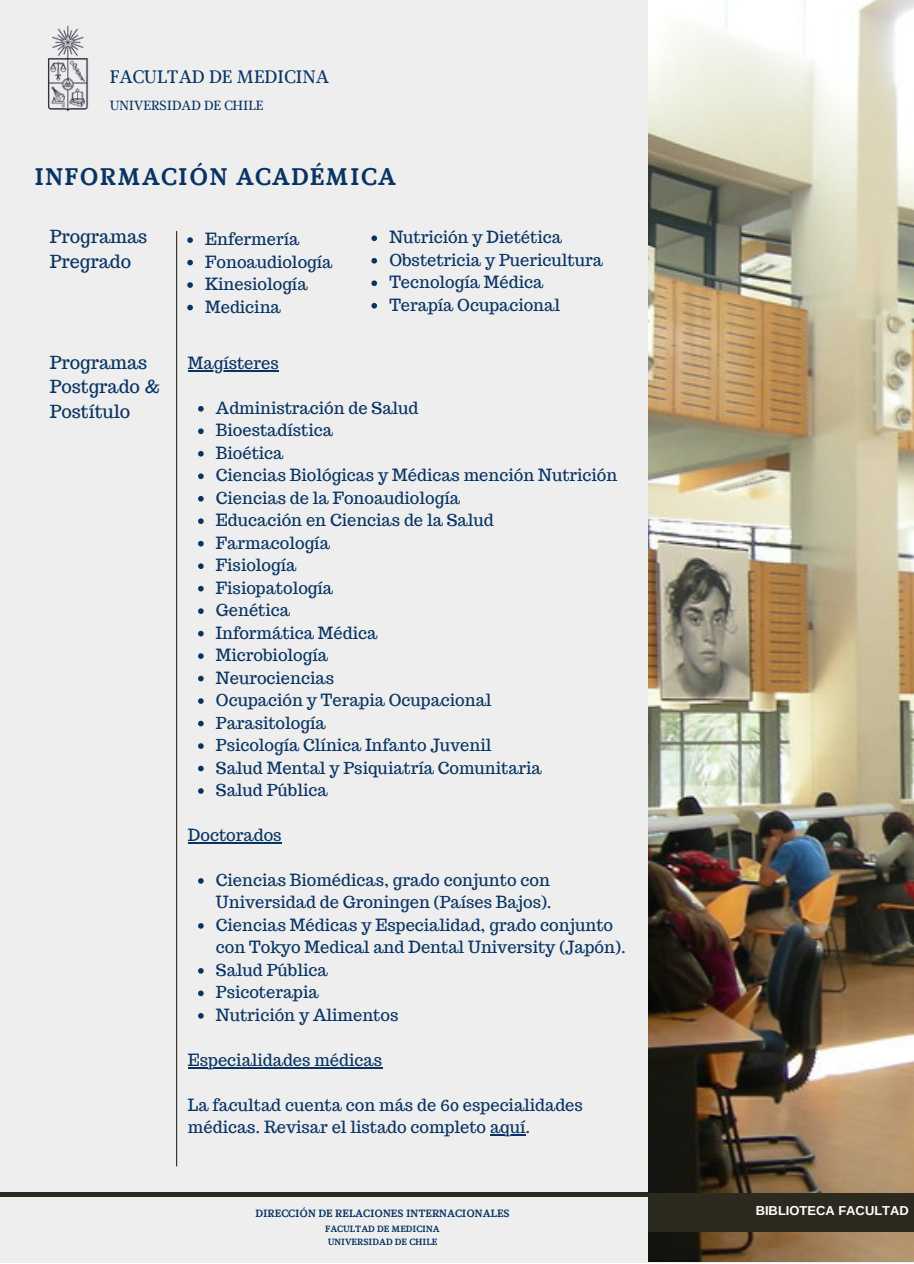
<style>
.page{position:relative;width:914px;height:1264px;background:#fff}
.page>*{position:absolute;margin:0;border:0;box-sizing:border-box;transform-origin:0 0}
.t1{font:700 24px "Marta";letter-spacing:.045em;color:#083464}
.t2{font:18px/24.8px "Trocchi";color:#083464}
.t3{font:18px "Marta";color:#083464}
.t4{font:16.5px/22.5px "Trocchi";color:#083464}
.t5{font:13.2px "Marta";color:#083464}
.t6{font:700 12.9px "Arimo";color:#fff}
.t7{font:700 10.5px "Marta";color:#083464}
.t8{font:700 9px "Marta";color:#083464}
</style>
<div class="page">
<div style="left:0;top:0;width:914px;height:1262px;background:#eee"></div>
<img style="left:648px;top:0;width:265px;height:1261px">
<hr style="left:0;top:1192px;width:648px;height:4px;background:#2c2a1e">
<img style="left:48px;top:25px;width:41px;height:87px">
<div style="left:648px;top:1192px;width:265px;height:39px;background:#2c2a1e"></div>
<hr style="left:176px;top:231px;width:1px;height:935px;background:#2c2a1e">
<svg style="left:187px;top:237px;width:6px;height:6px"></svg>
<svg style="left:187px;top:260px;width:6px;height:5px"></svg>
<svg style="left:187px;top:282px;width:6px;height:6px"></svg>
<svg style="left:187px;top:305px;width:6px;height:5px"></svg>
<svg style="left:371px;top:235px;width:6px;height:6px"></svg>
<svg style="left:371px;top:258px;width:6px;height:5px"></svg>
<svg style="left:371px;top:280px;width:6px;height:6px"></svg>
<svg style="left:371px;top:303px;width:6px;height:5px"></svg>
<svg style="left:198px;top:406px;width:6px;height:5px"></svg>
<svg style="left:198px;top:428px;width:6px;height:6px"></svg>
<svg style="left:198px;top:451px;width:6px;height:5px"></svg>
<svg style="left:198px;top:473px;width:6px;height:6px"></svg>
<svg style="left:198px;top:496px;width:6px;height:5px"></svg>
<svg style="left:198px;top:518px;width:6px;height:6px"></svg>
<svg style="left:198px;top:541px;width:6px;height:5px"></svg>
<svg style="left:198px;top:563px;width:6px;height:6px"></svg>
<svg style="left:198px;top:586px;width:6px;height:5px"></svg>
<svg style="left:198px;top:608px;width:6px;height:6px"></svg>
<svg style="left:198px;top:631px;width:6px;height:5px"></svg>
<svg style="left:198px;top:653px;width:6px;height:6px"></svg>
<svg style="left:198px;top:675px;width:6px;height:6px"></svg>
<svg style="left:198px;top:698px;width:6px;height:6px"></svg>
<svg style="left:198px;top:720px;width:6px;height:6px"></svg>
<svg style="left:198px;top:743px;width:6px;height:5px"></svg>
<svg style="left:198px;top:765px;width:6px;height:6px"></svg>
<svg style="left:198px;top:788px;width:6px;height:5px"></svg>
<svg style="left:198px;top:878px;width:6px;height:5px"></svg>
<svg style="left:198px;top:923px;width:6px;height:5px"></svg>
<svg style="left:198px;top:968px;width:6px;height:5px"></svg>
<svg style="left:198px;top:990px;width:6px;height:6px"></svg>
<svg style="left:198px;top:1013px;width:6px;height:5px"></svg>
<hr style="left:188px;top:370px;width:91px;height:1px;background:#083464">
<hr style="left:188px;top:842px;width:94px;height:1px;background:#083464">
<hr style="left:188px;top:1066px;width:194px;height:2px;background:#083464">
<hr style="left:490px;top:1134px;width:35px;height:1px;background:#083464">
<p class="t3" style="left:110px;top:70px;width:221px">FACULTAD DE MEDICINA</p>
<p class="t5" style="left:110px;top:100px;width:155px">UNIVERSIDAD DE CHILE</p>
<p class="t1" style="left:34px;top:167px;width:363px">INFORMACIÓN ACADÉMICA</p>
<p class="t2" style="left:50px;top:224px;width:99px">Programas</p>
<p class="t2" style="left:50px;top:249px;width:83px">Pregrado</p>
<p class="t2" style="left:50px;top:350px;width:99px">Programas</p>
<p class="t2" style="left:50px;top:374px;width:112px">Postgrado &amp;<br>Postítulo</p>
<p class="t4" style="left:205px;top:228px;width:96px">Enfermería</p>
<p class="t4" style="left:205px;top:250px;width:129px">Fonoaudiología</p>
<p class="t4" style="left:205px;top:273px;width:104px">Kinesiología</p>
<p class="t4" style="left:205px;top:295px;width:77px">Medicina</p>
<p class="t4" style="left:188px;top:351px;width:92px">Magísteres</p>
<p class="t4" style="left:389px;top:226px;width:174px">Nutrición y Dietética</p>
<p class="t4" style="left:389px;top:248px;width:215px">Obstetricia y Puericultura</p>
<p class="t4" style="left:389px;top:271px;width:155px">Tecnología Médica</p>
<p class="t4" style="left:389px;top:293px;width:172px">Terapía Ocupacional</p>
<p class="t4" style="left:216px;top:396px;width:204px">Administración de Salud</p>
<p class="t4" style="left:216px;top:419px;width:118px">Bioestadística</p>
<p class="t4" style="left:216px;top:441px;width:69px">Bioética</p>
<p class="t4" style="left:216px;top:464px;width:403px">Ciencias Biológicas y Médicas mención Nutrición</p>
<p class="t4" style="left:216px;top:486px;width:245px">Ciencias de la Fonoaudiología</p>
<p class="t4" style="left:216px;top:509px;width:279px">Educación en Ciencias de la Salud</p>
<p class="t4" style="left:216px;top:531px;width:115px">Farmacología</p>
<p class="t4" style="left:216px;top:554px;width:82px">Fisiología</p>
<p class="t4" style="left:216px;top:576px;width:119px">Fisiopatología</p>
<p class="t4" style="left:216px;top:599px;width:75px">Genética</p>
<p class="t4" style="left:216px;top:621px;width:163px">Informática Médica</p>
<p class="t4" style="left:216px;top:644px;width:114px">Microbiología</p>
<p class="t4" style="left:216px;top:666px;width:120px">Neurociencias</p>
<p class="t4" style="left:216px;top:688px;width:277px">Ocupación y Terapia Ocupacional</p>
<p class="t4" style="left:216px;top:711px;width:111px">Parasitología</p>
<p class="t4" style="left:216px;top:733px;width:277px">Psicología Clínica Infanto Juvenil</p>
<p class="t4" style="left:216px;top:756px;width:327px">Salud Mental y Psiquiatría Comunitaria</p>
<p class="t4" style="left:216px;top:778px;width:113px">Salud Pública</p>
<p class="t4" style="left:188px;top:823px;width:95px">Doctorados</p>
<p class="t4" style="left:216px;top:868px;width:337px">Ciencias Biomédicas, grado conjunto con<br>Universidad de Groningen (Países Bajos).</p>
<p class="t4" style="left:216px;top:913px;width:411px">Ciencias Médicas y Especialidad, grado conjunto con Tokyo Medical and Dental University (Japón).</p>
<p class="t4" style="left:216px;top:958px;width:113px">Salud Pública</p>
<p class="t4" style="left:216px;top:981px;width:104px">Psicoterapia</p>
<p class="t4" style="left:216px;top:1003px;width:184px">Nutrición y Alimentos</p>
<p class="t4" style="left:188px;top:1048px;width:196px">Especialidades médicas</p>
<p class="t4" style="left:188px;top:1093px;width:396px">La facultad cuenta con más de 60 especialidades médicas. Revisar el listado completo aquí.</p>
<p class="t7" style="left:255px;top:1208px;width:256px">DIRECCIÓN DE RELACIONES INTERNACIONALES</p>
<p class="t8" style="left:325px;top:1224px;width:116px">FACULTAD DE MEDICINA</p>
<p class="t8" style="left:328px;top:1238px;width:111px">UNIVERSIDAD DE CHILE</p>
<p class="t6" style="left:755px;top:1203px;width:155px">BIBLIOTECA FACULTAD</p>
</div>
